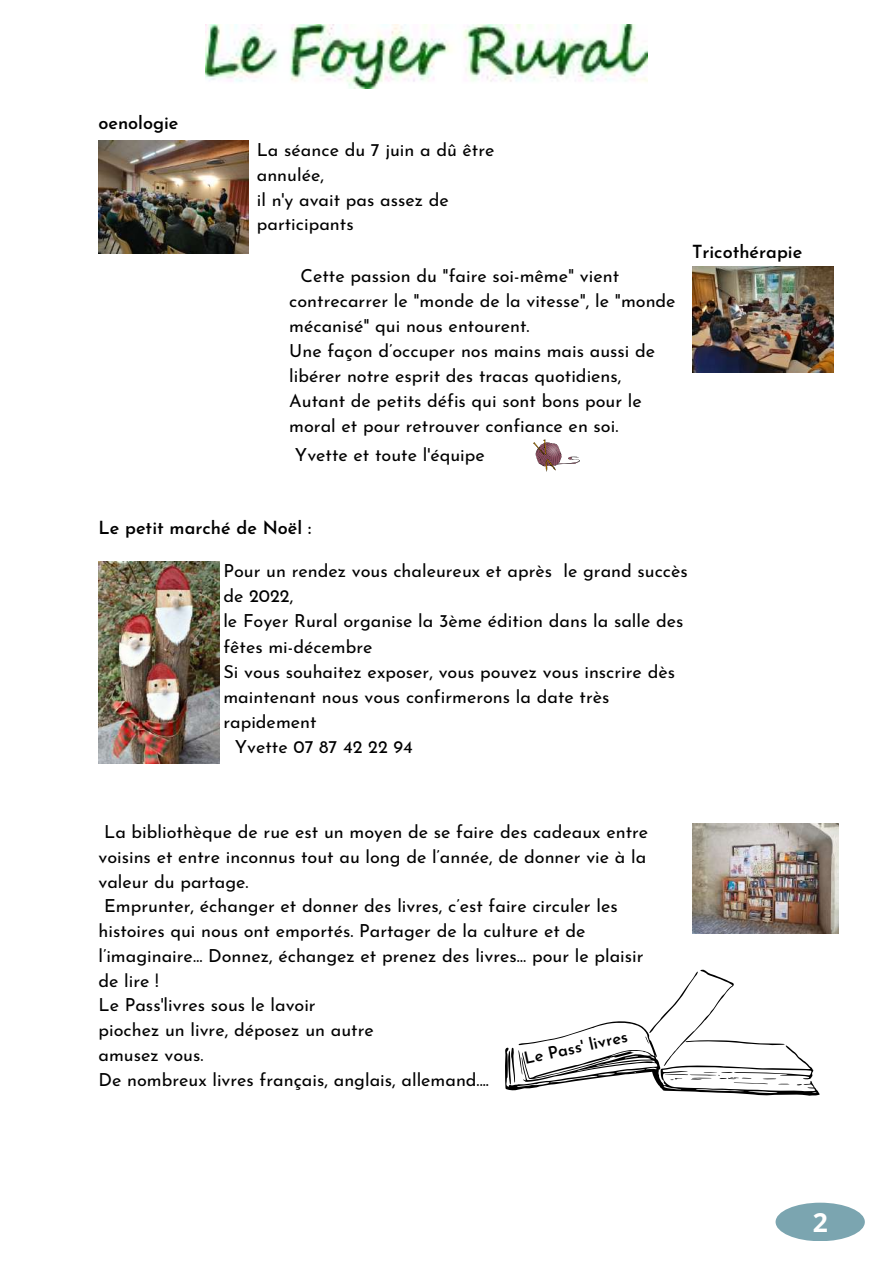
<style>
.page{position:relative;width:893px;height:1264px;background:#fff}
.page>*{position:absolute;margin:0;border:0;box-sizing:border-box;transform-origin:0 0}
.t1{font:700 26.4px "Open Sans";color:#fff}
.t2{font:18px/25px "Josefin Sans";color:#000}
.t3{font:600 18px "Josefin Sans";color:#000}
.t4{font:600 16.5px "Josefin Sans";color:#000}
</style>
<div class="page">
<img style="left:205px;top:25px;width:442px;height:64px">
<img style="left:98px;top:141px;width:150px;height:112px">
<img style="left:692px;top:267px;width:141px;height:105px">
<svg style="left:533px;top:439px;width:47px;height:33px"></svg>
<img style="left:98px;top:562px;width:122px;height:201px">
<svg style="left:505px;top:969px;width:314px;height:126px"></svg>
<img style="left:692px;top:823px;width:146px;height:110px">
<div style="left:775px;top:1202px;width:89px;height:39px;background:#7ba5b0;border-radius:50%"></div>
<p class="t3" style="left:98px;top:115px;width:81px">oenologie</p>
<p class="t2" style="left:257px;top:139px;width:239px">La séance du 7 juin a dû être annulée,<br>il n'y avait pas assez de participants</p>
<p class="t2" style="left:289px;top:265px;width:388px;text-indent:11px">Cette passion du "faire soi-même" vient contrecarrer le "monde de la vitesse", le "monde mécanisé" qui nous entourent.<br>Une façon d’occuper nos mains mais aussi de libérer notre esprit des tracas quotidiens, Autant de petits défis qui sont bons pour le moral et pour retrouver confiance en soi.</p>
<p class="t2" style="left:295px;top:444px;width:191px">Yvette et toute l'équipe</p>
<p class="t3" style="left:692px;top:244px;width:112px">Tricothérapie</p>
<p class="t3" style="left:98px;top:520px;width:214px">Le petit marché de Noël :</p>
<p class="t2" style="left:223px;top:560px;width:466px">Pour un rendez vous chaleureux et après le grand succès</p>
<p class="t2" style="left:223px;top:585px;width:71px">de 2022,</p>
<p class="t2" style="left:223px;top:610px;width:461px">le Foyer Rural organise la 3ème édition dans la salle des</p>
<p class="t2" style="left:223px;top:635px;width:151px">fêtes mi-décembre</p>
<p class="t2" style="left:223px;top:660px;width:453px">Si vous souhaitez exposer, vous pouvez vous inscrire dès</p>
<p class="t2" style="left:223px;top:685px;width:387px">maintenant nous vous confirmerons la date très</p>
<p class="t2" style="left:223px;top:710px;width:95px">rapidement</p>
<p class="t2" style="left:235px;top:736px;width:180px">Yvette 07 87 42 22 94</p>
<p class="t2" style="left:104px;top:821px;width:545px">La bibliothèque de rue est un moyen de se faire des cadeaux entre</p>
<p class="t2" style="left:98px;top:845px;width:549px">voisins et entre inconnus tout au long de l’année, de donner vie à la</p>
<p class="t2" style="left:98px;top:870px;width:152px">valeur du partage.</p>
<p class="t2" style="left:104px;top:895px;width:515px">Emprunter, échanger et donner des livres, c’est faire circuler les</p>
<p class="t2" style="left:98px;top:920px;width:488px">histoires qui nous ont emportés. Partager de la culture et de</p>
<p class="t2" style="left:98px;top:944px;width:546px">l’imaginaire… Donnez, échangez et prenez des livres… pour le plaisir</p>
<p class="t2" style="left:98px;top:969px;width:62px">de lire !</p>
<p class="t2" style="left:98px;top:994px;width:219px">Le Pass'livres sous le lavoir</p>
<p class="t2" style="left:98px;top:1019px;width:277px">piochez un livre, déposez un autre</p>
<p class="t2" style="left:98px;top:1043px;width:106px">amusez vous.</p>
<p class="t2" style="left:98px;top:1068px;width:392px">De nombreux livres français, anglais, allemand....</p>
<p class="t4" style="left:523px;top:1051px;width:107px;rotate:-12deg">Le Pass' livres</p>
<h1 class="t1" style="left:812px;top:1203px;width:17px">2</h1>
</div>
